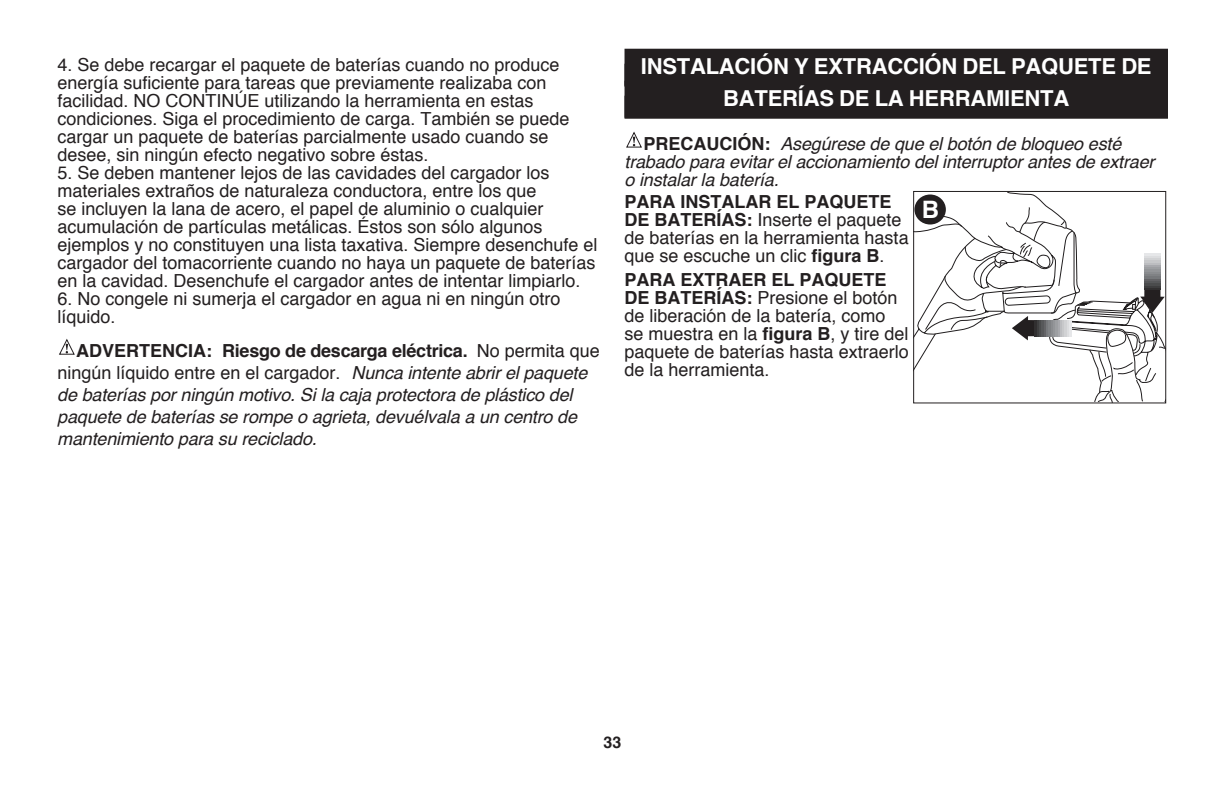
<style>
.page{position:relative;width:1224px;height:792px;background:#fff}
.page>*{position:absolute;margin:0;border:0;box-sizing:border-box;transform-origin:0 0}
.t1{font:700 24px "Helvetica";color:#fff}
.t2{font:700 22px/32px "Helvetica";letter-spacing:-.01em;color:#fff}
.t3{font:18px/18px "Helvetica";color:#231f20}
.t4{font:italic 18px/22px "Helvetica";letter-spacing:-.01em;color:#231f20}
.t5{font:700 18px/18px "Helvetica";color:#231f20}
.t6{font:700 16px "Helvetica";color:#231f20}
.s1{font-weight:700;font-style:normal}
.s2{font-style:normal}
.s3{font-weight:700}
</style>
<div class="page">
<div style="left:625px;top:49px;width:543px;height:38px;background:#231f20"></div>
<div style="left:625px;top:81px;width:543px;height:38px;background:#231f20"></div>
<svg style="left:626px;top:131px;width:16px;height:17px"></svg>
<svg style="left:59px;top:338px;width:16px;height:17px"></svg>
<svg style="left:919px;top:207px;width:245px;height:194px"></svg>
<svg style="left:1140px;top:253px;width:24px;height:60px"></svg>
<svg style="left:1012px;top:316px;width:57px;height:24px"></svg>
<hr style="left:1069px;top:320px;width:3px;height:16px;background:#e6e7e9">
<div style="left:913px;top:191px;width:253px;height:212px;border:1px solid #231f20"></div>
<div style="left:914px;top:195px;width:32px;height:30px;background:#231f20;border-radius:50%"></div>
<p class="t3" style="left:57px;top:56px;width:514px">4. Se debe recargar el paquete de baterías cuando no produce energía suficiente para tareas que previamente realizaba con facilidad. NO CONTINÚE utilizando la herramienta en estas condiciones. Siga el procedimiento de carga. También se puede cargar un paquete de baterías parcialmente usado cuando se desee, sin ningún efecto negativo sobre éstas.</p>
<p class="t3" style="left:57px;top:164px;width:542px">5. Se deben mantener lejos de las cavidades del cargador los materiales extraños de naturaleza conductora, entre los que<br>se incluyen la lana de acero, el papel de aluminio o cualquier acumulación de partículas metálicas. Éstos son sólo algunos ejemplos y no constituyen una lista taxativa. Siempre desenchufe el cargador del tomacorriente cuando no haya un paquete de baterías en la cavidad. Desenchufe el cargador antes de intentar limpiarlo.</p>
<p class="t3" style="left:57px;top:290px;width:505px">6. No congele ni sumerja el cargador en agua ni en ningún otro líquido.</p>
<p class="t5" style="left:76px;top:342px;width:87px">ADVERTENC</p>
<p class="t4" style="left:57px;top:340px;width:544px;text-indent:131px"><span class="s1">IA: RIESGO DE DESCARGA ELÉCTRICA.</span> <span class="s2">No permita que ningún líquido entre en el cargador.</span> Nunca intente abrir el paquete de baterías por ningún motivo. Si la caja protectora de plástico del paquete de baterías se rompe o agrieta, devuélvala a un centro de mantenimiento para su reciclado.</p>
<p class="t2" style="left:723px;top:50px;width:430px;text-indent:11px">CIÓN Y EXTRACCIÓN DEL PAQUETE DE<br>BAT</p>
<p class="t2" style="left:641px;top:50px;width:37px">INSTALA</p>
<p class="t2" style="left:768px;top:82px;width:43px">ERÍAS</p>
<p class="t2" style="left:839px;top:82px;width:217px">DE LA HERRAMIENTA</p>
<p class="t4" style="left:625px;top:135px;width:532px;line-height:18px;text-indent:69px"><span class="s1">AUCIÓN:</span> Asegúrese de que el botón de bloqueo esté trabado para evitar el accionamiento del interruptor antes de extraer o instalar la batería.</p>
<p class="t5" style="left:625px;top:193px;width:87px">PARA INSTALA</p>
<p class="t5" style="left:759px;top:193px;width:135px">R EL PAQUETE</p>
<p class="t5" style="left:625px;top:211px;width:43px">DE BAT</p>
<p class="t5" style="left:643px;top:135px;width:25px">PREC</p>
<h1 class="t1" style="left:922px;top:190px;width:19px">B</h1>
<p class="t3" style="left:625px;top:211px;width:286px;text-indent:67px"><span class="s3">ERÍAS :</span> Inserte el paquete de baterías en la herramienta hasta que se escuche un clic <span class="s3">FIGURA B</span>.</p>
<p class="t5" style="left:625px;top:271px;width:264px">PARA EXTRAER EL PAQUETE<br>DE BAT</p>
<p class="t3" style="left:625px;top:289px;width:286px;text-indent:67px"><span class="s3">ERÍAS :</span> Presione el botón de liberación de la batería, como se muestra en la <span class="s3">FIGURA B</span>, y tire del paquete de baterías hasta extraerlo de la herramienta.</p>
<p class="t6" style="left:604px;top:729px;width:19px">33</p>
</div>
